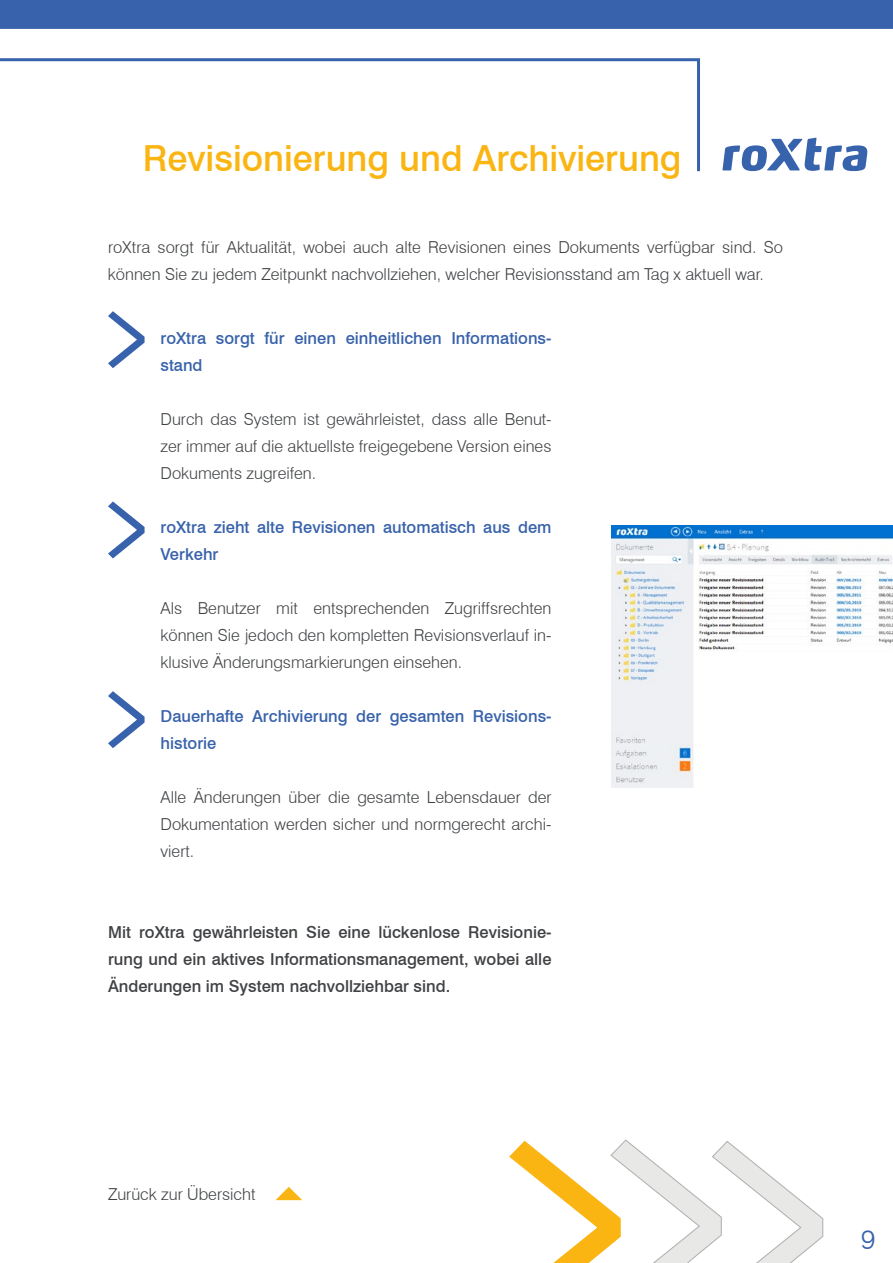
<style>
.page{position:relative;width:893px;height:1263px;background:#fff}
.page>*{position:absolute;margin:0;border:0;box-sizing:border-box;transform-origin:0 0}
.t1{font:500 36px "Swiss 721 BT";color:#fab513}
.t2{font:300 27px "Swiss 721 BT";color:#3862ab}
.t3{font:300 16.5px/27px "Swiss 721 BT";color:#3f4144;text-align:justify}
.t4{font:500 16.5px/27px "Swiss 721 BT";color:#3862ab}
.t5{font:500 16.5px/27px "Swiss 721 BT";color:#3f4144;text-align:justify}
</style>
<div class="page">
<svg style="left:0;top:58px;width:700px;height:114px"></svg>
<div style="left:0;top:0;width:893px;height:29px;background:#3862ab"></div>
<svg style="left:722px;top:138px;width:145px;height:33px"></svg>
<svg style="left:509px;top:1139px;width:315px;height:124px"></svg>
<img style="left:611px;top:525px;width:282px;height:262px">
<svg style="left:108px;top:311px;width:37px;height:57px"></svg>
<svg style="left:108px;top:501px;width:37px;height:57px"></svg>
<svg style="left:108px;top:691px;width:37px;height:57px"></svg>
<svg style="left:275px;top:1187px;width:27px;height:13px"></svg>
<h1 class="t1" style="left:143px;top:137px;width:540px">Revisionierung und Archivierung</h1>
<p class="t3" style="left:108px;top:233px;width:676px">roXtra sorgt für Aktualität, wobei auch alte Revisionen eines Dokuments verfügbar sind. So können Sie zu jedem Zeitpunkt nachvollziehen, welcher Revisionsstand am Tag x aktuell war.</p>
<p class="t4" style="left:160px;top:324px;width:392px">roXtra sorgt für einen einheitlichen Informations&shy;stand</p>
<p class="t3" style="left:160px;top:405px;width:392px">Durch das System ist gewährleistet, dass alle Benut&shy;zer immer auf die aktuellste freigegebene Version eines Dokuments zugreifen.</p>
<p class="t4" style="left:160px;top:513px;width:392px">roXtra zieht alte Revisionen automatisch aus dem<br>Verkehr</p>
<p class="t3" style="left:160px;top:594px;width:392px">Als Benutzer mit entsprechenden Zugriffsrechten können Sie jedoch den kompletten Revisionsverlauf in&shy;klusive Änderungsmarkierungen einsehen.</p>
<p class="t4" style="left:161px;top:702px;width:392px">Dauerhafte Archivierung der gesamten Revisions&shy;historie</p>
<p class="t3" style="left:161px;top:783px;width:392px">Alle Änderungen über die gesamte Lebensdauer der Dokumentation werden sicher und normgerecht archi&shy;viert.</p>
<p class="t5" style="left:108px;top:918px;width:445px">Mit roXtra gewährleisten Sie eine lückenlose Revisionie&shy;rung und ein aktives Informationsmanagement, wobei alle Änderungen im System nachvollziehbar sind.</p>
<p class="t3" style="left:108px;top:1181px;width:149px">Zurück zur Übersicht</p>
<h2 class="t2" style="left:861px;top:1222px;width:16px">9</h2>
</div>
